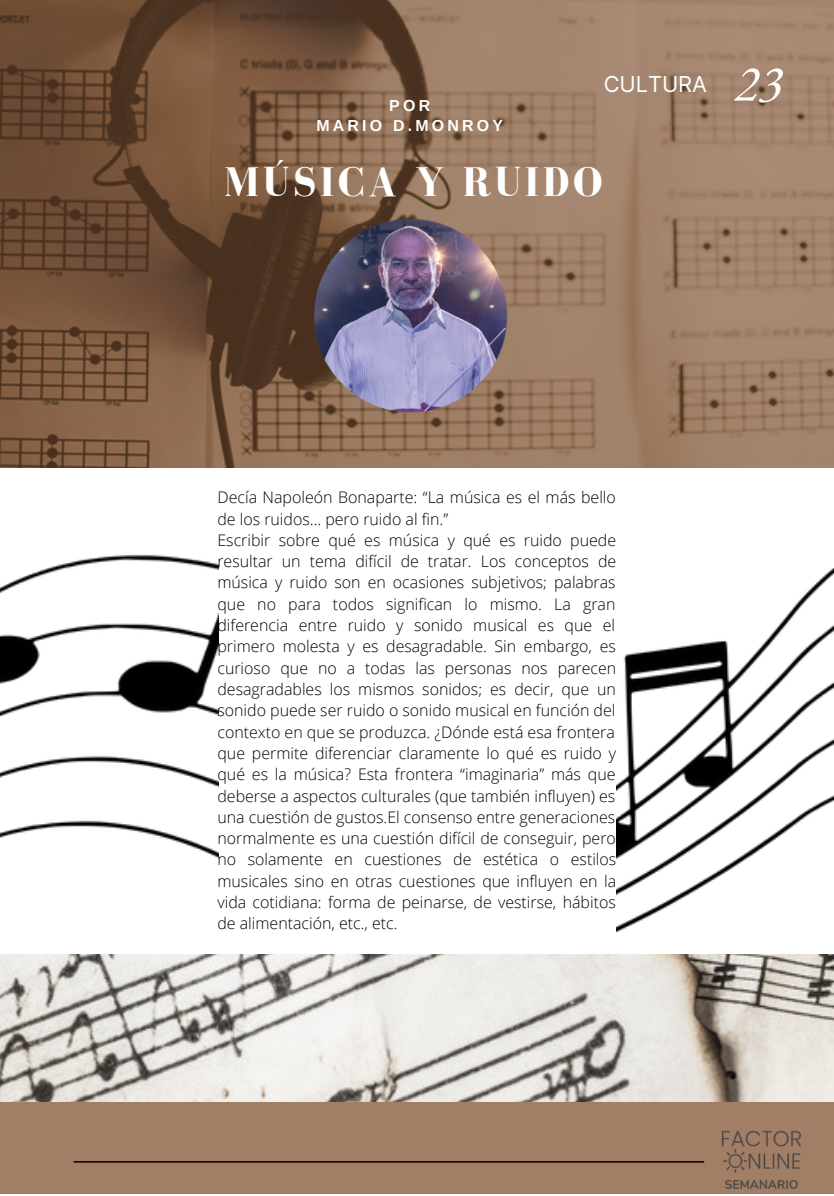
<style>
.page{position:relative;width:834px;height:1196px;background:#fff}
.page>*{position:absolute;margin:0;border:0;box-sizing:border-box;transform-origin:0 0}
.t1{font:italic 51.2px "EB Garamond";color:#fff}
.t2{font:700 42.4px "Bodoni FLF";letter-spacing:.08em;color:#fff}
.t3{font:22px "Inter";letter-spacing:-.005em;color:#fff}
.t4{font:300 16px/21.2px "Open Sans";color:#000}
.t5{font:700 16px/20px "Arimo";letter-spacing:.2em;color:#fff;text-align:center}
</style>
<div class="page">
<div style="left:0;top:1101px;width:834px;height:92px;background:#a27e66"></div>
<svg style="left:0;top:0;width:834px;height:467px;background:#886851"></svg>
<img style="left:304px;top:208px;width:220px;height:220px">
<hr style="left:74px;top:1161px;width:630px;height:1px;background:#000">
<img style="left:704px;top:1130px;width:97px;height:59px">
<img style="left:0;top:954px;width:834px;height:147px">
<img style="left:616px;top:450px;width:218px;height:543px">
<img style="left:0;top:554px;width:218px;height:503px">
<p class="t5" style="left:316px;top:95px;width:188px">POR<br>MARIO D.MONROY</p>
<h3 class="t3" style="left:604px;top:71px;width:105px">CULTURA</h3>
<h1 class="t1" style="left:734px;top:49px;width:50px">23</h1>
<h2 class="t2" style="left:224px;top:158px;width:380px">MÚSICA Y RUIDO</h2>
<p class="t4" style="left:217px;top:486px;width:400px">Decía Napoleón Bonaparte: “La música es el más bello de los ruidos... pero ruido al fin.”<br>Escribir sobre qué es música y qué es ruido puede resultar un tema difícil de tratar. Los conceptos de música y ruido son en ocasiones subjetivos; palabras que no para todos significan lo mismo. La gran diferencia entre ruido y sonido musical es que el primero molesta y es desagradable. Sin embargo, es curioso que no a todas las personas nos parecen desagradables los mismos sonidos; es decir, que un sonido puede ser ruido o sonido musical en función del contexto en que se produzca. ¿Dónde está esa frontera que permite diferenciar claramente lo qué es ruido y qué es la música? Esta frontera “imaginaria” más que deberse a aspectos culturales (que también influyen) es una cuestión de gustos.El consenso entre generaciones normalmente es una cuestión difícil de conseguir, pero no solamente en cuestiones de estética o estilos musicales sino en otras cuestiones que influyen en la vida cotidiana: forma de peinarse, de vestirse, hábitos de alimentación, etc., etc.</p>
</div>
